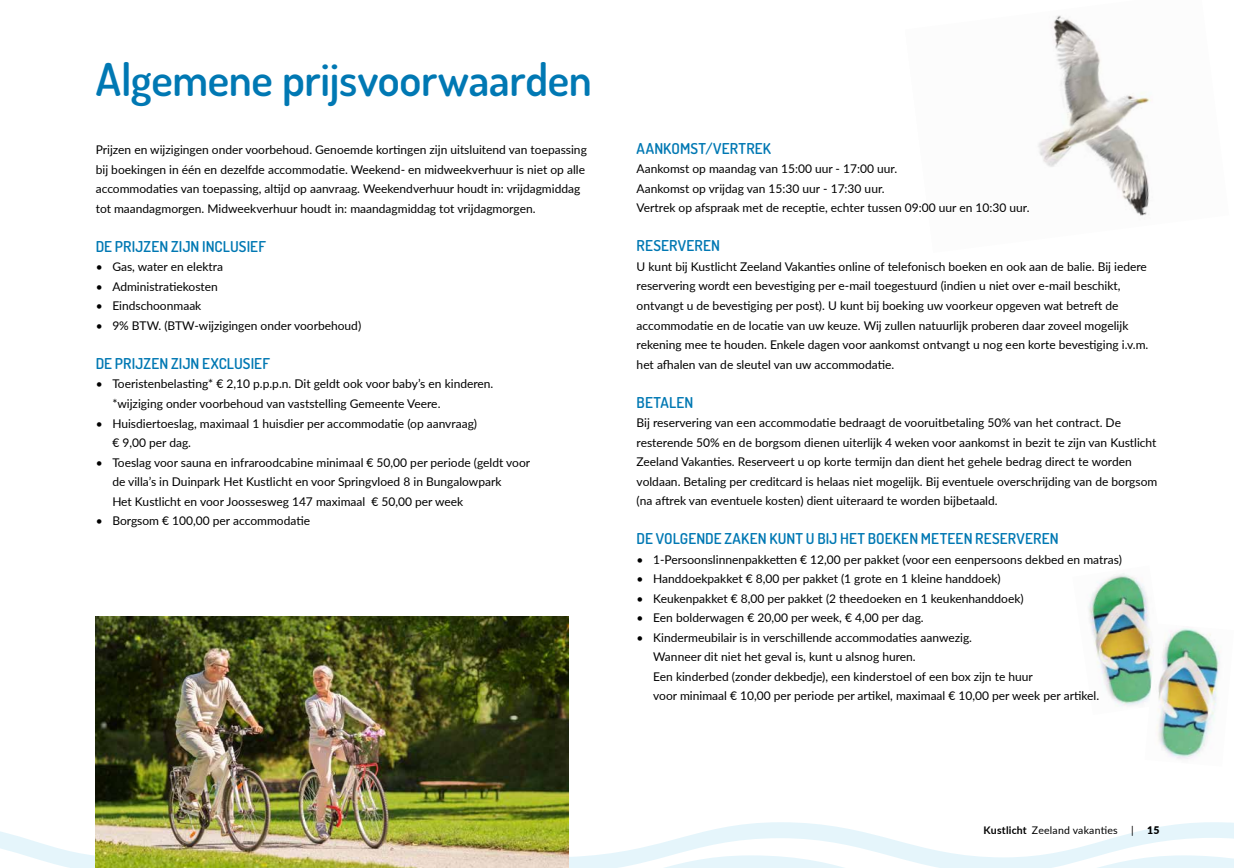
<style>
.page{position:relative;width:1234px;height:868px;background:#fff}
.page>*{position:absolute;margin:0;border:0;box-sizing:border-box;transform-origin:0 0}
.t1{font:600 45px "Dosis";letter-spacing:-.005em;color:#0078b3}
.t2{font:600 15px "Dosis";letter-spacing:.015em;color:#0078b3}
.t3{font:12px/19.5px "Lato";color:#000}
.t4{font:10.5px "Lato";letter-spacing:.02em;color:#000}
.t5{font:900 10.5px "Lato";color:#000}
.s1{font-weight:700}
</style>
<div class="page">
<svg style="left:0;top:822px;width:1233px;height:33px"></svg>
<svg style="left:25px;top:855px;width:1208px;height:12px"></svg>
<img style="left:1088px;top:573px;width:61px;height:133px">
<img style="left:1144px;top:623px;width:76px;height:136px">
<img style="left:96px;top:616px;width:472px;height:251px">
<img style="left:1038px;top:15px;width:113px;height:201px">
<h1 class="t1" style="left:96px;top:48px;width:497px">Algemene prijsvoorwaarden</h1>
<p class="t3" style="left:96px;top:140px;width:492px">Prijzen en wijzigingen onder voorbehoud. Genoemde kortingen zijn uitsluitend van toepassing bij boekingen in één en dezelfde accommodatie. Weekend- en midweekverhuur is niet op alle accommodaties van toepassing, altijd op aanvraag. Weekendverhuur houdt in: vrijdagmiddag tot maandagmorgen. Midweekverhuur houdt in: maandagmiddag tot vrijdagmorgen.</p>
<p class="t2" style="left:96px;top:236px;width:172px">DE PRIJZEN ZIJN INCLUSIEF</p>
<p class="t3" style="left:96px;top:257px;width:129px">• Gas, water en elektra</p>
<p class="t3" style="left:96px;top:276px;width:124px">• Administratiekosten</p>
<p class="t3" style="left:96px;top:296px;width:107px">• Eindschoonmaak</p>
<p class="t3" style="left:96px;top:315px;width:267px">• 9% BTW. (BTW-wijzigingen onder voorbehoud)</p>
<p class="t2" style="left:96px;top:353px;width:176px">DE PRIJZEN ZIJN EXCLUSIEF</p>
<p class="t3" style="left:112px;top:374px;width:382px;text-indent:-17px">• Toeristenbelasting* € 2,10 p.p.p.n. Dit geldt ook voor baby’s en kinderen. *wijziging onder voorbehoud van vaststelling Gemeente Veere.</p>
<p class="t3" style="left:112px;top:413px;width:366px;text-indent:-17px">• Huisdiertoeslag, maximaal 1 huisdier per accommodatie (op aanvraag) € 9,00 per dag.</p>
<p class="t3" style="left:112px;top:452px;width:419px;text-indent:-17px">• Toeslag voor sauna en infraroodcabine minimaal € 50,00 per periode (geldt voor de villa’s in Duinpark Het Kustlicht en voor Springvloed 8 in Bungalowpark<br>Het Kustlicht en voor Joossesweg 147 maximaal € 50,00 per week</p>
<p class="t3" style="left:96px;top:510px;width:216px">• Borgsom € 100,00 per accommodatie</p>
<p class="t2" style="left:636px;top:138px;width:136px">AANKOMST/VERTREK</p>
<p class="t3" style="left:636px;top:159px;width:394px">Aankomst op maandag van 15:00 uur - 17:00 uur.<br>Aankomst op vrijdag van 15:30 uur - 17:30 uur.<br>Vertrek op afspraak met de receptie, echter tussen 09:00 uur en 10:30 uur.</p>
<p class="t2" style="left:636px;top:235px;width:85px">RESERVEREN</p>
<p class="t3" style="left:636px;top:256px;width:513px">U kunt bij Kustlicht Zeeland Vakanties online of telefonisch boeken en ook aan de balie. Bij iedere reservering wordt een bevestiging per e-mail toegestuurd (indien u niet over e-mail beschikt, ontvangt u de bevestiging per post). U kunt bij boeking uw voorkeur opgeven wat betreft de accommodatie en de locatie van uw keuze. Wij zullen natuurlijk proberen daar zoveel mogelijk rekening mee te houden. Enkele dagen voor aankomst ontvangt u nog een korte bevestiging i.v.m. het afhalen van de sleutel van uw accommodatie.</p>
<p class="t2" style="left:636px;top:391px;width:58px">BETALEN</p>
<p class="t3" style="left:636px;top:412px;width:522px">Bij reservering van een accommodatie bedraagt de vooruitbetaling 50% van het contract. De resterende 50% en de borgsom dienen uiterlijk 4 weken voor aankomst in bezit te zijn van Kustlicht Zeeland Vakanties. Reserveert u op korte termijn dan dient het gehele bedrag direct te worden voldaan. Betaling per creditcard is helaas niet mogelijk. Bij eventuele overschrijding van de borgsom (na aftrek van eventuele kosten) dient uiteraard te worden bijbetaald.</p>
<p class="t2" style="left:636px;top:528px;width:423px">DE VOLGENDE ZAKEN KUNT U BIJ HET BOEKEN METEEN RESERVEREN</p>
<p class="t3" style="left:636px;top:549px;width:486px">• 1-Persoonslinnenpakketten € 12,00 per pakket (voor een eenpersoons dekbed en matras)</p>
<p class="t3" style="left:636px;top:568px;width:365px">• Handdoekpakket € 8,00 per pakket (1 grote en 1 kleine handdoek)</p>
<p class="t3" style="left:636px;top:588px;width:388px">• Keukenpakket € 8,00 per pakket (2 theedoeken en 1 keukenhanddoek)</p>
<p class="t3" style="left:636px;top:607px;width:288px">• Een bolderwagen € 20,00 per week, € 4,00 per dag.</p>
<p class="t3" style="left:653px;top:627px;width:447px;text-indent:-17px">• Kindermeubilair is in verschillende accommodaties aanwezig.<br>Wanneer dit niet het geval is, kunt u alsnog huren.<br>Een kinderbed (zonder dekbedje), een kinderstoel of een box zijn te huur<br>voor minimaal € 10,00 per periode per artikel, maximaal € 10,00 per week per artikel.</p>
<p class="t4" style="left:983px;top:822px;width:136px"><span class="s1">Kustlicht</span> Zeeland vakanties</p>
<p class="t4" style="left:1130px;top:822px;width:4px">|</p>
<p class="t5" style="left:1146px;top:822px;width:14px">15</p>
</div>
